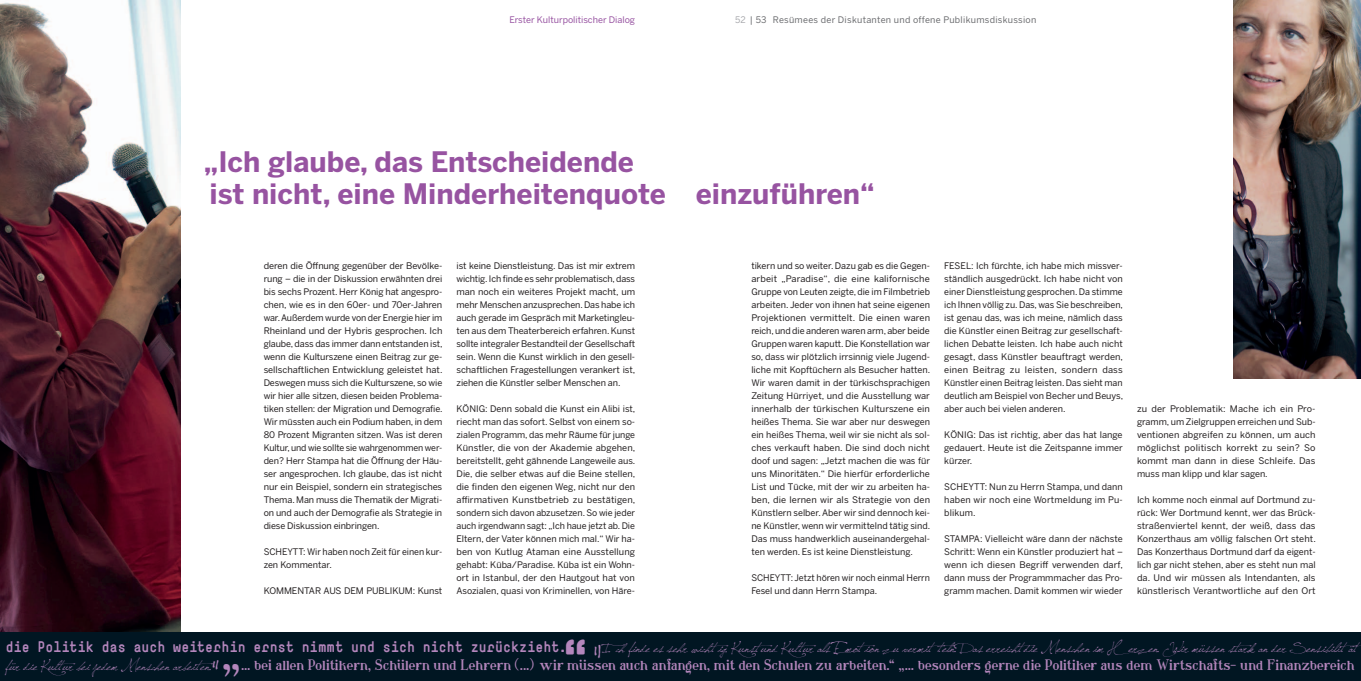
<style>
.page{position:relative;width:1361px;height:681px;background:#fff}
.page>*{position:absolute;margin:0;border:0;box-sizing:border-box;transform-origin:0 0}
.t1{font:48px "Jellyka Saint Andrew's Queen";color:#b486bc}
.t2{font:700 48px "Simple";color:#b486bc}
.t3{font:48px "Waschkueche";color:#b486bc}
.t4{font:700 28px/32px "Benton Sans";color:#9753a1}
.t5{font:15px "Jellyka Saint Andrew's Queen";letter-spacing:.005em;color:#b486bc}
.t6{font:15px "Waschkueche";letter-spacing:-.005em;color:#b486bc}
.t7{font:700 15px "Simple";letter-spacing:.01em;color:#b486bc}
.t8{font:9px/13px "Benton Sans";color:#231f20;text-align:justify}
.t9{font:9px "Benton Sans";letter-spacing:.03em;color:#6c6d70}
.t10{font:9px "Benton Sans";color:#9753a1}
.s1{color:#a8a9ad}
</style>
<div class="page">
<img style="left:0;top:0;width:180px;height:632px">
<div style="left:0;top:632px;width:1361px;height:48px;background:#011622"></div>
<img style="left:1233px;top:0;width:128px;height:378px">
<p class="t10" style="left:509px;top:14px;width:127px">Erster Kulturpolitischer Dialog</p>
<p class="t9" style="left:735px;top:14px;width:303px"><span class="s1">52</span> | 53 Resümees der Diskutanten und offene Publikumsdiskussion</p>
<h2 class="t4" style="left:204px;top:145px;width:672px">„Ich glaube, das Entscheidende<br>ist nicht, eine Minderheitenquote einzuführen“</h2>
<p class="t8" style="left:264px;top:259px;width:180px">deren die Öffnung gegenüber der Bevölke&shy;rung – die in der Diskussion erwähnten drei bis sechs Prozent. H err König hat angespro&shy;chen, wie es in den 60er- und 70er-Jahren war. Außerdem wurde von der Energie hier im Rheinland und der Hybris gesprochen. Ich glaube, dass das immer dann entstanden ist, wenn die Kulturszene einen Beitrag zur ge&shy;sellschaftlichen Entwicklung geleistet hat.<br>Deswegen muss sich die Kulturszene, so wie wir hier alle sitzen, diesen beiden Problema&shy;tiken stellen: der Migration und Demografie.<br>Wir müssten auch ein Podium haben, in dem 80 Prozent Migranten sitzen. Was ist deren Kultur, und wie sollte sie wahrgenommen wer&shy;den? Herr Stampa hat die Öffnung der Häu&shy;ser angesprochen. I ch glaube, das ist nicht nur ein Beispiel, sondern ein strategisches Thema. Man muss die Thematik der Migrati&shy;on und auch der Demografie als Strategie in diese Diskussion einbringen.</p>
<p class="t8" style="left:264px;top:545px;width:180px">Scheytt: Wir haben noch Zeit für einen kur&shy;zen Kommentar.</p>
<p class="t8" style="left:264px;top:584px;width:116px">Komm entar aus dem Publ</p>
<p class="t8" style="left:390px;top:584px;width:10px">ikum</p>
<p class="t8" style="left:413px;top:584px;width:31px">: Kunst</p>
<p class="t8" style="left:456px;top:259px;width:180px">ist keine Dienstleistung. Das ist mir extrem wichtig. I ch finde es sehr problematisch, dass man noch ein weiteres Projekt macht, um mehr Menschen anzusprechen. Das habe ich auch gerade im Gespräch mit Marketingleu&shy;ten aus dem Theaterbereich erfahren. Kunst sollte integraler Bestandteil der Gesellschaft sein. Wenn die Kunst wirklich in den gesell&shy;schaftlichen Fragestellungen verankert ist, ziehen die Künstler selber Menschen an.</p>
<p class="t8" style="left:456px;top:402px;width:180px">Kön ig: Denn sobald die Kunst ein Alibi ist, riecht man das sofort. Selbst von einem so&shy;zialen Programm, das mehr Räume für junge Künstler, die von der Akademie abgehen, bereitstellt, geht gähnende Langeweile aus.<br>Die, die selber etwas auf die Beine stellen, die finden den eigenen Weg, nicht nur den affirmativen Kunstbetrieb zu bestätigen, sondern sich davon abzusetzen. So wie jeder auch irgendwann sagt: „Ich haue jetzt ab. Die Eltern, der Vater können mich mal.“ Wir ha&shy;ben von Kutlug Ataman eine Ausstellung gehabt: Küba/Paradise. Küba ist ein Wohn&shy;ort in Istanbul, der den Hautgout hat von Asozialen, quasi von Kriminellen, von Häre-</p>
<p class="t8" style="left:751px;top:259px;width:180px">tikern und so weiter. Dazu gab es die Gegen&shy;arbeit „Paradise“, die eine kalifornische Gruppe von Leuten zeigte, die im Filmbetrieb arbeiten. Jeder von ihnen hat seine eigenen Projektionen vermittelt. Die einen waren reich, und die anderen waren arm, aber beide Gruppen waren kaputt. Die Konstellation war so, dass wir plötzlich irrsinnig viele Jugend&shy;liche mit Kopftüchern als Besucher hatten.<br>Wir waren damit in der türkischsprachigen Zeitung H ürriyet, und die Ausstellung war innerhalb der türkischen Kulturszene ein heißes Thema. Sie war aber nur deswegen ein heißes Thema, weil wir sie nicht als sol&shy;ches verkauft haben. Die sind doch nicht doof und sagen: „Jetzt machen die was für uns Minoritäten.“ Die hierfür erforderliche List und Tücke, mit der wir zu arbeiten ha&shy;ben, die lernen wir als Strategie von den Künstlern selber. Aber wir sind dennoch kei&shy;ne Künstler, wenn wir vermittelnd tätig sind.<br>Das muss handwerklich auseinandergehal&shy;ten werden. Es ist keine Dienstleistung.</p>
<p class="t8" style="left:751px;top:571px;width:180px">Scheytt: Jetzt hören wir noch einmal H errn<br>Fesel und dann Herrn Stampa.</p>
<p class="t8" style="left:944px;top:259px;width:180px">Fesel: I ch fürchte, ich habe mich missver&shy;ständlich ausgedrückt. I ch habe nicht von einer Dienstleistung gesprochen. Da stimme ich I hnen völlig zu. Das, was Sie beschreiben, ist genau das, was ich meine, nämlich dass die Künstler einen Beitrag zur gesellschaft&shy;lichen Debatte leisten. Ich habe auch nicht gesagt, dass Künstler beauftragt werden, einen Beitrag zu leisten, sondern dass Künstler einen Beitrag leisten. Das sieht man deutlich am Beispiel von Becher und Beuys, aber auch bei vielen anderen.</p>
<p class="t8" style="left:944px;top:428px;width:180px">Kön ig: Das ist richtig, aber das hat lange gedauert. Heute ist die Zeitspanne immer kürzer.</p>
<p class="t8" style="left:944px;top:480px;width:180px">Scheytt: Nun zu Herrn Stampa, und dann haben wir noch eine Wortmeldung im Pu&shy;blikum.</p>
<p class="t8" style="left:944px;top:532px;width:180px">Stampa: Vielleicht wäre dann der nächste Schritt: Wenn ein Künstler produziert hat – wenn ich diesen Begriff verwenden darf, dann muss der Programmmacher das Pro&shy;gramm machen. Damit kommen wir wieder</p>
<p class="t8" style="left:1137px;top:402px;width:180px">zu der Problematik: Mache ich ein Pro&shy;gramm, um Zielgruppen erreichen und Sub&shy;ventionen abgreifen zu können, um auch möglichst politisch korrekt zu sein? So kommt man dann in diese Schleife. Das muss man klipp und klar sagen.</p>
<p class="t8" style="left:1137px;top:493px;width:180px">Ich komme noch einmal auf Dortmund zu&shy;rück: Wer Dortmund kennt, wer das Brück&shy;straßenviertel kennt, der weiß, dass das Konzerthaus am völlig falschen Ort steht.<br>Das Konzerthaus Dortmund darf da eigent&shy;lich gar nicht stehen, aber es steht nun mal da. Und wir müssen als I ntendanten, als künstlerisch Verantwortliche auf den Ort</p>
<h3 class="t7" style="left:6px;top:638px;width:562px">die Politik das auch weiterhin ernst nimmt und sich nicht zurückzieht.</h3>
<h1 class="t2" style="left:563px;top:628px;width:27px">“</h1>
<h1 class="t1" style="left:592px;top:607px;width:13px">„</h1>
<h3 class="t5" style="left:601px;top:638px;width:758px">Ich finde es sehr wichtig, Kunstund Kultur als Emotion zu vermitteln. Das erreichtdie Menschen im Herzen. Wir müssen stark an der Sensibilitä</h3>
<h3 class="t5" style="left:6px;top:656px;width:209px">für die Kultur bei jedem Menschen arbeiten.</h3>
<h1 class="t1" style="left:211px;top:647px;width:10px">“</h1>
<h1 class="t3" style="left:223px;top:627px;width:22px">„</h1>
<h3 class="t6" style="left:242px;top:656px;width:1115px">… bei allen Politikern, Schülern und Lehrern (...) wir müssen auch anfangen, mit den Schulen zu arbeiten.“ „… besonders gerne die Politiker aus dem Wirtschafts- und Finanzbereich</h3>
</div>
